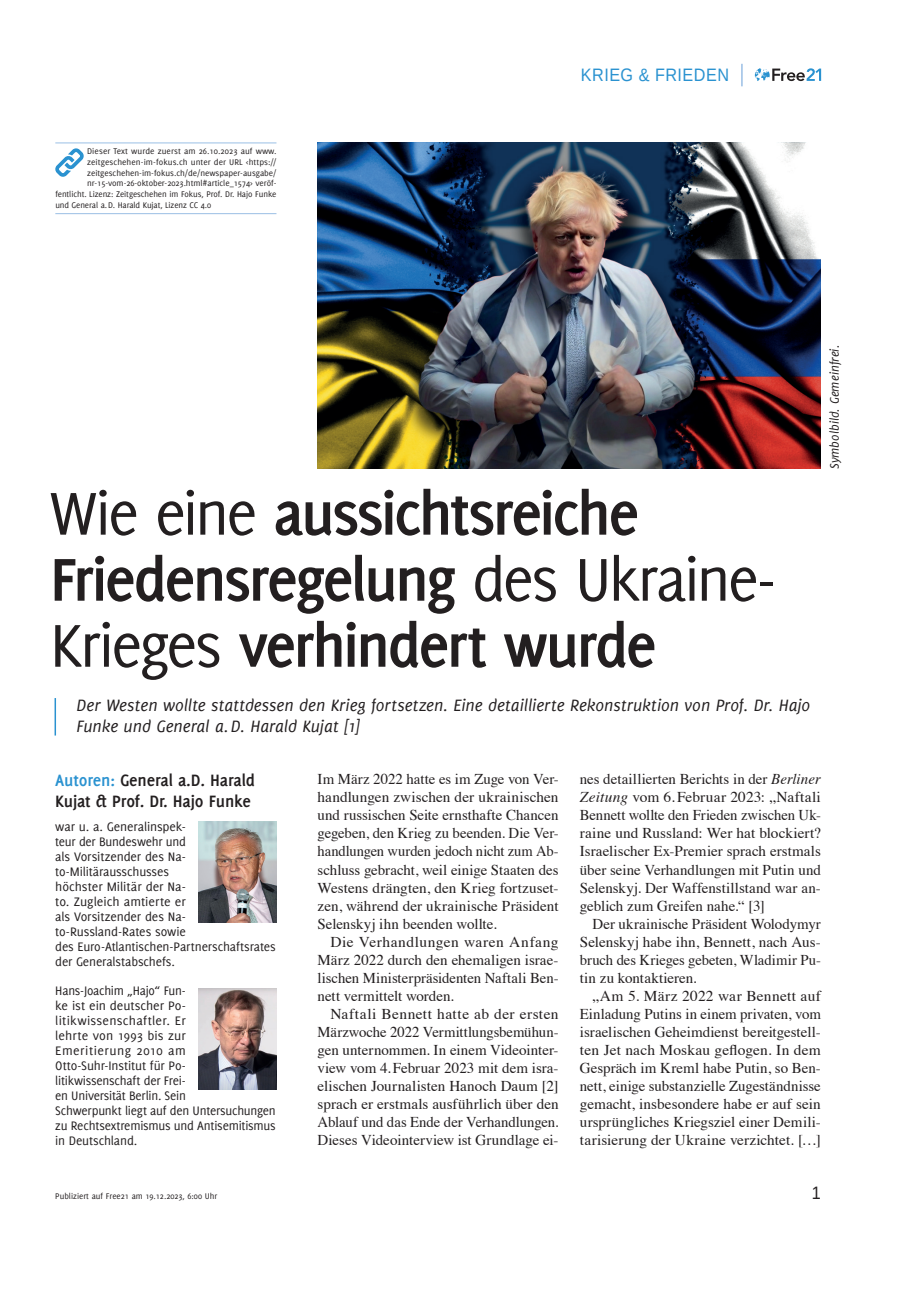
<style>
.page{position:relative;width:906px;height:1289px;background:#fff}
.page>*{position:absolute;margin:0;border:0;box-sizing:border-box;transform-origin:0 0}
.t1{font:700 66px/66px "Delicious";letter-spacing:-.045em;color:#231f20}
.t2{font:italic 18px/21.6px "Delicious";letter-spacing:-.005em;color:#231f20}
.t3{font:700 18px/21px "Delicious";letter-spacing:-.01em;color:#231f20}
.t4{font:18px "Liberation Sans";letter-spacing:.03em;color:#2a92d0;scale:.9 1}
.t5{font:18px "Liberation Sans";color:#231f20;scale:.9 1}
.t6{font:15px/18px "Times";color:#231f20;text-align:justify}
.t7{font:13.5px/15px "Delicious";letter-spacing:-.01em;color:#231f20}
.t8{font:italic 13.5px "Delicious";color:#231f20}
.t9{font:9px "Delicious";letter-spacing:-.005em;color:#231f20}
.s1{font-weight:400}
.s2{color:#2a92d0}
.s3{font-style:italic}
</style>
<div class="page">
<svg style="left:755px;top:68px;width:66px;height:13px"></svg>
<svg style="left:741px;top:64px;width:1px;height:22px"></svg>
<hr style="left:55px;top:698px;width:1px;height:37px;background:#2a92d0">
<hr style="left:55px;top:142px;width:221px;height:1px;background:#9abfe5">
<hr style="left:55px;top:213px;width:221px;height:1px;background:#9abfe5">
<svg style="left:55px;top:148px;width:29px;height:29px"></svg>
<img style="left:317px;top:142px;width:504px;height:326px">
<img style="left:199px;top:821px;width:77px;height:101px">
<img style="left:199px;top:988px;width:77px;height:101px">
<p class="t9" style="left:87px;top:146px;width:191px">Dieser Text wurde zuerst am 26.10.2023 auf www.</p>
<p class="t9" style="left:87px;top:157px;width:191px">zeitgeschehen-im-fokus.ch unter der URL &lt;https://</p>
<p class="t9" style="left:87px;top:167px;width:191px">zeitgeschehen-im-fokus.ch/de/newspaper-ausgabe/</p>
<p class="t9" style="left:87px;top:178px;width:191px">nr-15-vom-26-oktober-2023.html#article_1574&gt; veröf-</p>
<p class="t9" style="left:55px;top:189px;width:223px">fentlicht. Lizenz: Zeitgeschehen im Fokus, Prof. Dr. Hajo Funke</p>
<p class="t9" style="left:55px;top:200px;width:157px">und General a.D. Harald Kujat, Lizenz CC 4.0</p>
<p class="t4" style="left:581px;top:63px;width:166px">KRIEG &amp; FRIEDEN</p>
<h1 class="t1" style="left:50px;top:479px;width:728px"><span class="s1">Wie eine</span> aussichtsreiche<br>Friedensregelung <span class="s1">des Ukraine-<br>Krieges</span> verhindert wurde</h1>
<p class="t2" style="left:77px;top:694px;width:735px">Der Westen wollte stattdessen den Krieg fortsetzen. Eine detaillierte Rekonstruktion von Prof. Dr. Hajo<br>Funke und General a.D. Harald Kujat [1]</p>
<p class="t8" style="left:827px;top:469px;width:125px;rotate:-90deg">Symbolbild. Gemeinfrei.</p>
<p class="t3" style="left:55px;top:769px;width:201px"><span class="s2">Autoren:</span> General a.D. Harald<br>Kujat &amp; Prof. Dr. Hajo Funke</p>
<p class="t7" style="left:55px;top:818px;width:222px">war u. a. Generalinspek-<br>teur der Bundeswehr und<br>als Vorsitzender des Na&shy;to-Militärausschusses<br>höchster Militär der Na-<br>to. Zugleich amtierte er<br>als Vorsitzender des Na&shy;to-Russland-Rates sowie<br>des Euro-Atlantischen-Partnerschaftsrates der Generalstabschefs.</p>
<p class="t7" style="left:55px;top:982px;width:222px">Hans-Joachim „Hajo“ Fun-<br>ke ist ein deutscher Po&shy;litikwissenschaftler. Er<br>lehrte von 1993 bis zur<br>Emeritierung 2010 am<br>Otto-Suhr-Institut für Po-<br>litikwissenschaft der Frei-<br>en Universität Berlin. Sein<br>Schwerpunkt liegt auf den Untersuchungen zu Rechtsextremismus und Antisemitismus in Deutschland.</p>
<p class="t6" style="left:317px;top:769px;width:242px">Im März 2022 hatte es im Zuge von Ver&shy;handlungen zwischen der ukrainischen und russischen Seite ernsthafte Chancen gegeben, den Krieg zu beenden. Die Ver&shy;handlungen wurden jedoch nicht zum Ab&shy;schluss gebracht, weil einige Staaten des Westens drängten, den Krieg fortzuset&shy;zen, während der ukrainische Präsident Selenskyj ihn beenden wollte.</p>
<p class="t6" style="left:317px;top:931px;width:242px;text-indent:13px">Die Verhandlungen waren Anfang März 2022 durch den ehemaligen israe&shy;lischen Ministerpräsidenten Naftali Ben&shy;nett vermittelt worden.</p>
<p class="t6" style="left:317px;top:1003px;width:242px;text-indent:13px">Naftali Bennett hatte ab der ersten Märzwoche 2022 Vermittlungsbemühun&shy;gen unternommen. In einem Videointer&shy;view vom 4.Februar 2023 mit dem isra&shy;elischen Journalisten Hanoch Daum [2] sprach er erstmals ausführlich über den Ablauf und das Ende der Verhandlungen.<br>Dieses Videointerview ist Grundlage ei-</p>
<p class="t6" style="left:580px;top:769px;width:242px">nes detaillierten Berichts in der <span class="s3">Berliner Zeitung</span> vom 6.Februar 2023: „Naftali Bennett wollte den Frieden zwischen Uk&shy;raine und Russland: Wer hat blockiert?<br>Israelischer Ex-Premier sprach erstmals über seine Verhandlungen mit Putin und Selenskyj. Der Waffenstillstand war an&shy;geblich zum Greifen nahe.“ [3]</p>
<p class="t6" style="left:580px;top:913px;width:242px;text-indent:13px">Der ukrainische Präsident Wolodymyr Selenskyj habe ihn, Bennett, nach Aus&shy;bruch des Krieges gebeten, Wladimir Pu&shy;tin zu kontaktieren.</p>
<p class="t6" style="left:580px;top:985px;width:242px;text-indent:13px">„Am 5. März 2022 war Bennett auf Einladung Putins in einem privaten, vom israelischen Geheimdienst bereitgestell&shy;ten Jet nach Moskau geflogen. In dem Gespräch im Kreml habe Putin, so Ben&shy;nett, einige substanzielle Zugeständnisse gemacht, insbesondere habe er auf sein ursprüngliches Kriegsziel einer Demili&shy;tarisierung der Ukraine verzichtet. […]</p>
<p class="t9" style="left:55px;top:1190px;width:163px">Publiziert auf Free21 am 19.12.2023, 6:00 Uhr</p>
<p class="t5" style="left:812px;top:1181px;width:12px">1</p>
</div>
